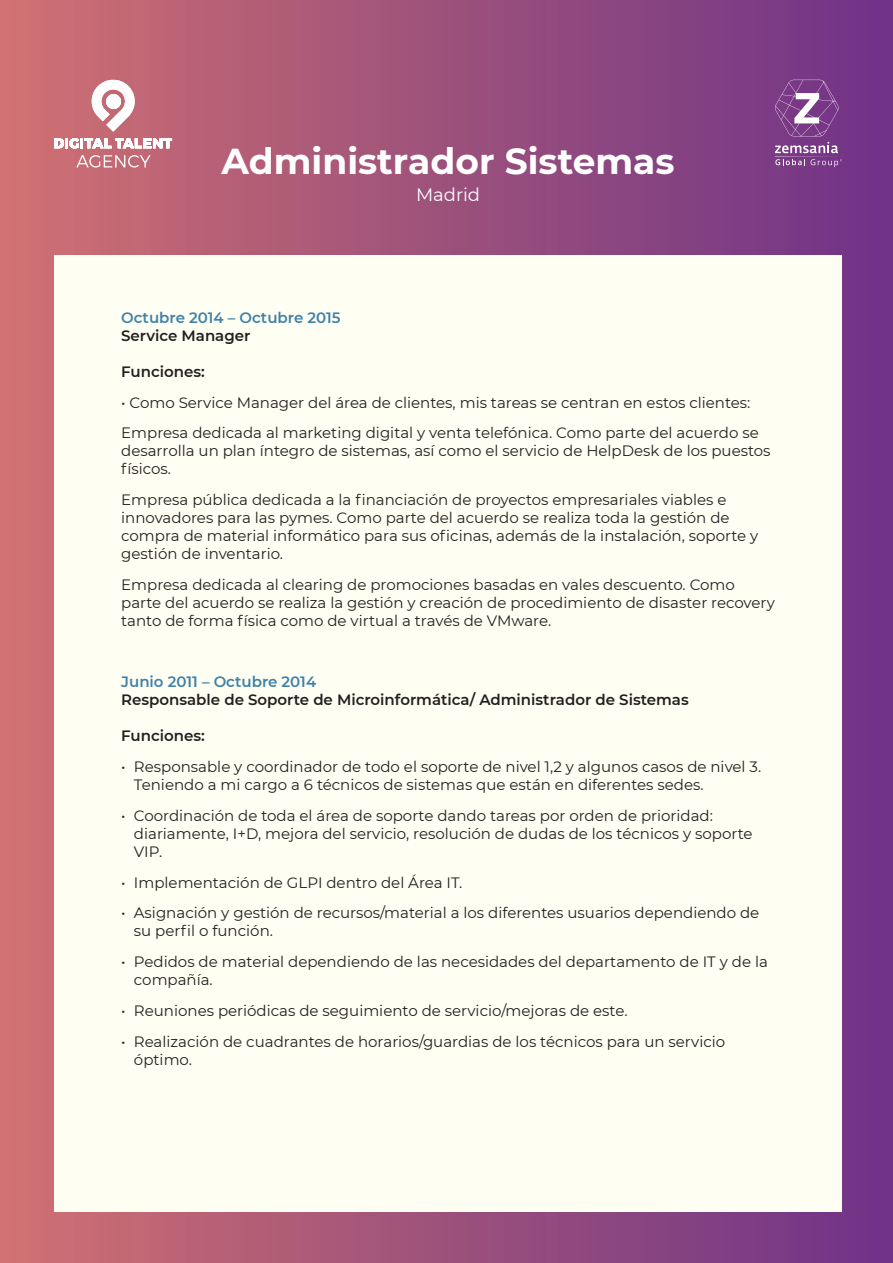
<style>
.page{position:relative;width:893px;height:1263px;background:#fff}
.page>*{position:absolute;margin:0;border:0;box-sizing:border-box;transform-origin:0 0}
.t1{font:700 36px "Montserrat";color:#fff}
.t2{font:18px "Montserrat";color:#fff}
.t3{font:15px/18px "Montserrat";color:#231f20}
.t4{font:600 15px "Montserrat";color:#231f20}
.t5{font:600 15px "Montserrat";color:#3e82aa}
</style>
<div class="page">
<div style="left:0;top:0;width:893px;height:1263px;background:linear-gradient(to right,#cf7171,#6d3287)"></div>
<div style="left:54px;top:255px;width:788px;height:957px;background:#fffef2"></div>
<svg style="left:90px;top:80px;width:47px;height:52px"></svg>
<svg style="left:54px;top:138px;width:118px;height:11px"></svg>
<svg style="left:76px;top:155px;width:75px;height:13px"></svg>
<svg style="left:775px;top:80px;width:64px;height:56px;background:#8e5899"></svg>
<svg style="left:775px;top:142px;width:67px;height:25px;background:#94619e"></svg>
<p class="t1" style="left:222px;top:135px;width:455px">Administrador Sistemas</p>
<p class="t2" style="left:416px;top:182px;width:66px">Madrid</p>
<p class="t5" style="left:121px;top:307px;width:221px">Octubre 2014 – Octubre 2015</p>
<p class="t4" style="left:121px;top:325px;width:131px">Service Manager</p>
<p class="t4" style="left:121px;top:361px;width:85px">Funciones:</p>
<p class="t3" style="left:121px;top:393px;width:631px">• Como Service Manager del área de clientes, mis tareas se centran en estos clientes:</p>
<p class="t3" style="left:121px;top:423px;width:651px">Empresa dedicada al marketing digital y venta telefónica. Como parte del acuerdo se desarrolla un plan íntegro de sistemas, así como el servicio de HelpDesk de los puestos físicos.</p>
<p class="t3" style="left:121px;top:490px;width:639px">Empresa pública dedicada a la financiación de proyectos empresariales viables e innovadores para las pymes. Como parte del acuerdo se realiza toda la gestión de compra de material informático para sus oficinas, además de la instalación, soporte y gestión de inventario.</p>
<p class="t3" style="left:121px;top:575px;width:655px">Empresa dedicada al clearing de promociones basadas en vales descuento. Como parte del acuerdo se realiza la gestión y creación de procedimiento de disaster recovery tanto de forma física como de virtual a través de VMware.</p>
<p class="t5" style="left:121px;top:671px;width:196px">Junio 2011 – Octubre 2014</p>
<p class="t4" style="left:121px;top:689px;width:569px">Responsable de Soporte de Microinformática/ Administrador de Sistemas</p>
<p class="t4" style="left:121px;top:725px;width:85px">Funciones:</p>
<p class="t3" style="left:134px;top:757px;width:629px;text-indent:-13px">• Responsable y coordinador de todo el soporte de nivel 1,2 y algunos casos de nivel 3.<br>Teniendo a mi cargo a 6 técnicos de sistemas que están en diferentes sedes.</p>
<p class="t3" style="left:134px;top:806px;width:620px;text-indent:-13px">• Coordinación de toda el área de soporte dando tareas por orden de prioridad: diariamente, I+D, mejora del servicio, resolución de dudas de los técnicos y soporte<br>VIP.</p>
<p class="t3" style="left:121px;top:873px;width:343px">• Implementación de GLPI dentro del Área IT.</p>
<p class="t3" style="left:134px;top:903px;width:627px;text-indent:-13px">• Asignación y gestión de recursos/material a los diferentes usuarios dependiendo de su perfil o función.</p>
<p class="t3" style="left:134px;top:952px;width:635px;text-indent:-13px">• Pedidos de material dependiendo de las necesidades del departamento de IT y de la compañía.</p>
<p class="t3" style="left:121px;top:1001px;width:508px">• Reuniones periódicas de seguimiento de servicio/mejoras de este.</p>
<p class="t3" style="left:134px;top:1032px;width:593px;text-indent:-13px">• Realización de cuadrantes de horarios/guardias de los técnicos para un servicio óptimo.</p>
</div>
